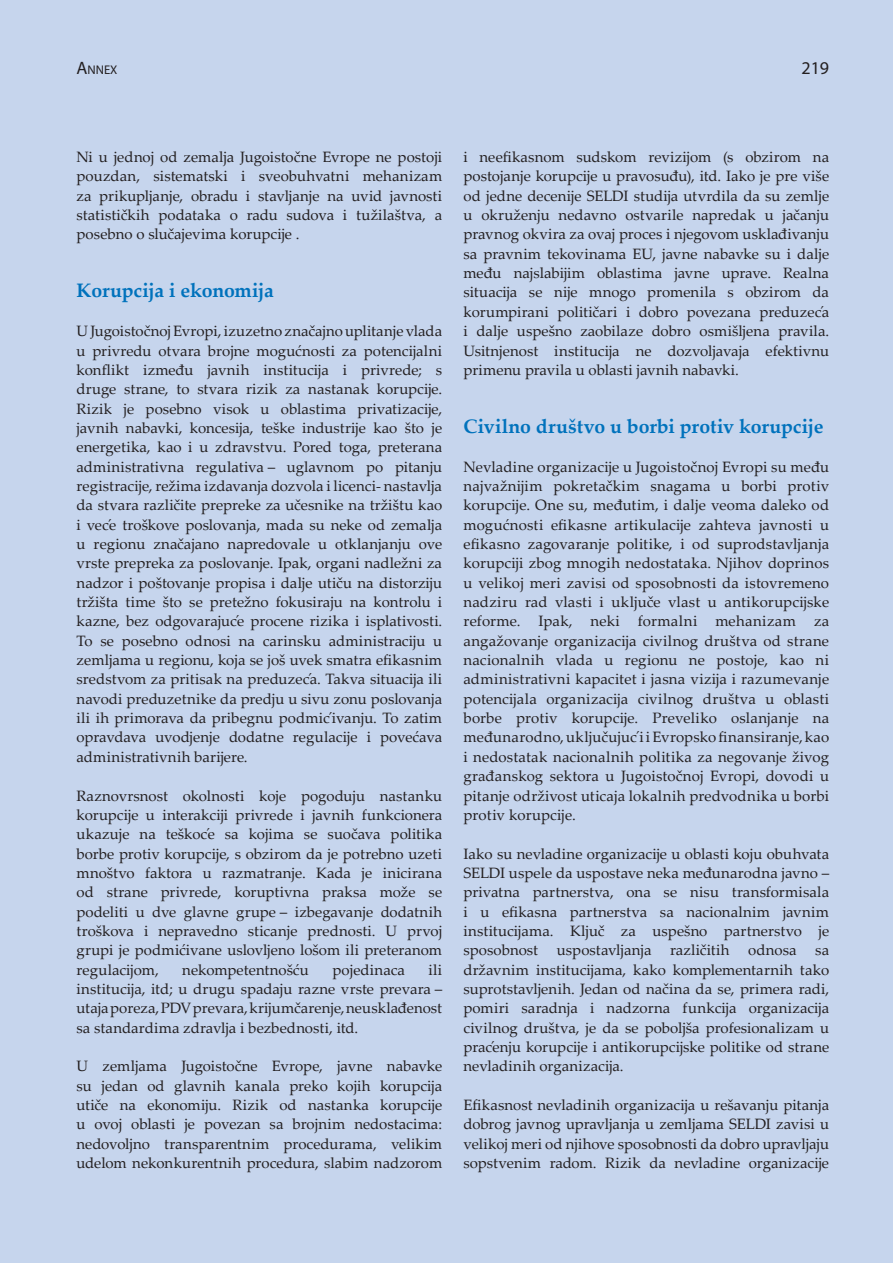
<style>
.page{position:relative;width:893px;height:1263px;background:#c6d5ed}
.page>*{position:absolute;margin:0;border:0;box-sizing:border-box;transform-origin:0 0}
.t1{font:700 19.5px "Palatino Linotype";letter-spacing:-.005em;color:#0072bc}
.t2{font:18px "Myriad Pro";color:#231f20}
.t3{font:15px/19.4px "Palatino Linotype";color:#231f20;text-align:justify}
.t4{font:12.6px "Myriad Pro";color:#231f20}
.s1{font-size:18px}
</style>
<div class="page">
<p class="t4" style="left:77px;top:62px;width:42px"><span class="s1">A</span>NNEX</p>
<p class="t2" style="left:801px;top:57px;width:28px">219</p>
<p class="t3" style="left:77px;top:147px;width:367px">Ni u jednoj od zemalja Jugoistočne Evrope ne postoji pouzdan, sistematski i sveobuhvatni mehanizam za prikupljanje, obradu i stavljanje na uvid javnosti statističkih podataka o radu sudova i tužilaštva, a posebno o slučajevima korupcije .</p>
<h1 class="t1" style="left:77px;top:277px;width:199px">Korupcija i ekonomija</h1>
<p class="t3" style="left:77px;top:321px;width:367px">U Jugoistočnoj Evropi, izuzetno značajno uplitanje vlada u privredu otvara brojne mogućnosti za potencijalni konflikt između javnih institucija i privrede; s druge strane, to stvara rizik za nastanak korupcije.<br>Rizik je posebno visok u oblastima privatizacije, javnih nabavki, koncesija, teške industrije kao što je energetika, kao i u zdravstvu. Pored toga, preterana administrativna regulativa – uglavnom po pitanju registracije, režima izdavanja dozvola i licenci- nastavlja da stvara različite prepreke za učesnike na tržištu kao i veće troškove poslovanja, mada su neke od zemalja u regionu značajano napredovale u otklanjanju ove vrste prepreka za poslovanje. Ipak, organi nadležni za nadzor i poštovanje propisa i dalje utiču na distorziju tržišta time što se pretežno fokusiraju na kontrolu i kazne, bez odgovarajuće procene rizika i isplativosti.<br>To se posebno odnosi na carinsku administraciju u zemljama u regionu, koja se još uvek smatra efikasnim sredstvom za pritisak na preduzeća. Takva situacija ili navodi preduzetnike da predju u sivu zonu poslovanja ili ih primorava da pribegnu podmićivanju. To zatim opravdava uvodjenje dodatne regulacije i povećava administrativnih barijere.</p>
<p class="t3" style="left:77px;top:785px;width:367px">Raznovrsnost okolnosti koje pogoduju nastanku korupcije u interakciji privrede i javnih funkcionera ukazuje na teškoće sa kojima se suočava politika borbe protiv korupcije, s obzirom da je potrebno uzeti mnoštvo faktora u razmatranje. Kada je inicirana od strane privrede, koruptivna praksa može se podeliti u dve glavne grupe – izbegavanje dodatnih troškova i nepravedno sticanje prednosti. U prvoj grupi je podmićivane uslovljeno lošom ili preteranom regulacijom,</p>
<p class="t3" style="left:182px;top:959px;width:128px">nekompetentnošću</p>
<p class="t3" style="left:332px;top:959px;width:74px">pojedinaca</p>
<p class="t3" style="left:77px;top:959px;width:367px;text-indent:352px">ili institucija, itd; u drugu spadaju razne vrste prevara – utaja poreza, PDV prevara, krijumčarenje, neusklađenost sa standardima zdravlja i bezbednosti, itd.</p>
<p class="t3" style="left:77px;top:1056px;width:367px">U zemljama Jugoistočne Evrope, javne nabavke su jedan od glavnih kanala preko kojih korupcija utiče na ekonomiju. Rizik od nastanka korupcije u ovoj oblasti je povezan sa brojnim nedostacima: nedovoljno transparentnim procedurama, velikim udelom nekonkurentnih procedura, slabim nadzorom</p>
<p class="t3" style="left:463px;top:147px;width:367px">i neefikasnom sudskom revizijom (s obzirom na postojanje korupcije u pravosuđu), itd. Iako je pre više od jedne decenije SELDI studija utvrdila da su zemlje u okruženju nedavno ostvarile napredak u jačanju pravnog okvira za ovaj proces i njegovom usklađivanju sa pravnim tekovinama EU, javne nabavke su i dalje među najslabijim oblastima javne uprave. Realna situacija se nije mnogo promenila s obzirom da korumpirani političari i dobro povezana preduzeća i dalje uspešno zaobilaze dobro osmišljena pravila.<br>Usitnjenost institucija ne dozvoljavaja efektivnu primenu pravila u oblasti javnih nabavki.</p>
<h1 class="t1" style="left:463px;top:412px;width:361px">Civilno društvo u borbi protiv korupcije</h1>
<p class="t3" style="left:463px;top:456px;width:367px">Nevladine organizacije u Jugoistočnoj Evropi su među najvažnijim pokretačkim snagama u borbi protiv korupcije. One su, međutim, i dalje veoma daleko od mogućnosti efikasne artikulacije zahteva javnosti u efikasno zagovaranje politike, i od suprodstavljanja korupciji zbog mnogih nedostataka. Njihov doprinos u velikoj meri zavisi od sposobnosti da istovremeno nadziru rad vlasti i uključe vlast u antikorupcijske reforme. Ipak, neki formalni mehanizam za angažovanje organizacija civilnog društva od strane nacionalnih vlada u regionu ne postoje, kao ni administrativni kapacitet i jasna vizija i razumevanje potencijala organizacija civilnog društva u oblasti borbe protiv korupcije. Preveliko oslanjanje na međunarodno, uključujući i Evropsko finansiranje, kao i nedostatak nacionalnih politika za negovanje živog građanskog sektora u Jugoistočnoj Evropi, dovodi u pitanje održivost uticaja lokalnih predvodnika u borbi protiv korupcije.</p>
<p class="t3" style="left:463px;top:843px;width:367px">Iako su nevladine organizacije u oblasti koju obuhvata SELDI uspele da uspostave neka međunarodna javno – privatna partnerstva, ona se nisu transformisala i u efikasna partnerstva sa nacionalnim javnim institucijama. Ključ za uspešno partnerstvo je sposobnost uspostavljanja različitih odnosa sa državnim institucijama, kako komplementarnih tako suprotstavljenih. Jedan od načina da se, primera radi, pomiri saradnja i nadzorna funkcija organizacija civilnog društva, je da se poboljša profesionalizam u praćenju korupcije i antikorupcijske politike od strane nevladinih organizacija.</p>
<p class="t3" style="left:463px;top:1095px;width:367px">Efikasnost nevladinih organizacija u rešavanju pitanja dobrog javnog upravljanja u zemljama SELDI zavisi u velikoj meri od njihove sposobnosti da dobro upravljaju sopstvenim radom. Rizik da nevladine organizacije</p>
</div>
